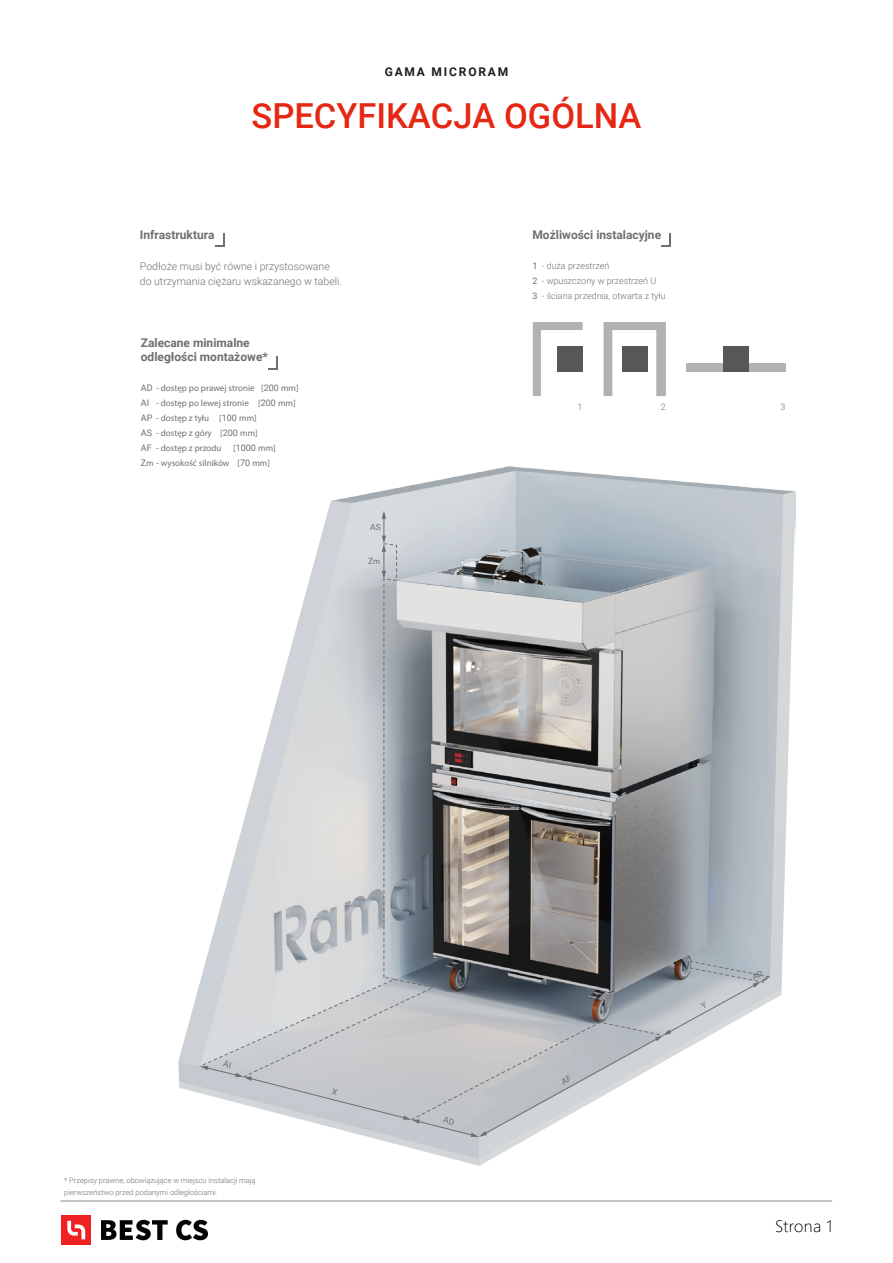
<style>
.page{position:relative;width:893px;height:1263px;background:#fff}
.page>*{position:absolute;margin:0;border:0;box-sizing:border-box;transform-origin:0 0}
.t1{font:500 34.5px "Roboto";color:#e52713}
.t2{font:300 16.5px "Segoe UI";letter-spacing:.02em;color:#000}
.t3{font:700 12px/14.4px "Roboto";color:#706f6f}
.t4{font:700 12px "Roboto";letter-spacing:.15em;color:#1d1d1b}
.t5{font:300 10.5px/15px "Roboto";color:#706f6f}
.t6{font:9px/15px "Myriad Pro";color:#706f6f}
.t7{font:300 9px "Roboto";color:#706f6f}
.t8{font:9px/15px "Roboto";color:#706f6f;text-align:justify}
.t9{font:9px "Roboto";color:#9d9d9c}
.t10{font:8.55px "Roboto";color:#706f6f}
.t11{font:300 7.5px/12px "Roboto";color:#706f6f}
.s1{font-family:"Roboto"}
.s2{font-family:"Myriad Pro"}
</style>
<div class="page">
<div style="left:61px;top:1215px;width:30px;height:30px;background:#ee2123"></div>
<svg style="left:67px;top:1221px;width:18px;height:18px"></svg>
<svg style="left:101px;top:1220px;width:67px;height:20px"></svg>
<svg style="left:176px;top:1220px;width:32px;height:20px"></svg>
<hr style="left:60px;top:1200px;width:772px;height:2px;background:#b2b2b2">
<img style="left:178px;top:466px;width:617px;height:699px">
<svg style="left:215px;top:233px;width:10px;height:13px"></svg>
<svg style="left:661px;top:233px;width:9px;height:13px"></svg>
<svg style="left:269px;top:356px;width:9px;height:13px"></svg>
<svg style="left:603px;top:322px;width:63px;height:74px"></svg>
<svg style="left:533px;top:322px;width:50px;height:74px"></svg>
<div style="left:557px;top:346px;width:26px;height:26px;background:#585656"></div>
<div style="left:749px;top:364px;width:36px;height:8px;background:#b2b2b2"></div>
<div style="left:686px;top:364px;width:37px;height:8px;background:#b2b2b2"></div>
<div style="left:723px;top:346px;width:26px;height:26px;background:#585656"></div>
<svg style="left:199px;top:511px;width:571px;height:626px;background:#b8babd"></svg>
<h3 class="t4" style="left:385px;top:63px;width:125px">GAMA MICRORAM</h3>
<h1 class="t1" style="left:252px;top:92px;width:391px">SPECYFIKACJA OGÓLNA</h1>
<h3 class="t3" style="left:140px;top:227px;width:76px">Infrastruktura</h3>
<h3 class="t3" style="left:532px;top:227px;width:130px">Możliwości instalacyjne</h3>
<p class="t5" style="left:140px;top:259px;width:204px">Podłoże musi być równe i przystosowane do utrzymania ciężaru wskazanego w tabeli.</p>
<h3 class="t3" style="left:141px;top:335px;width:129px">Zalecane minimalne odległości montażowe*</h3>
<p class="t6" style="left:141px;top:380px;width:159px"><span class="s1">AD</span> - dostęp po prawej stronie [<span class="s1">200</span> mm]</p>
<p class="t6" style="left:141px;top:395px;width:156px;text-indent:15px">- dostęp po lewej stronie [<span class="s1">200</span> mm]<br><span class="s1">AP</span> - dostęp z tyłu [<span class="s1">100</span> mm]</p>
<p class="t6" style="left:156px;top:425px;width:103px">- dostęp z góry [<span class="s1">200</span> mm]</p>
<p class="t6" style="left:156px;top:440px;width:67px">- dostęp z przodu</p>
<p class="t8" style="left:141px;top:395px;width:10px">AI</p>
<p class="t8" style="left:141px;top:425px;width:13px">AS<br>AF</p>
<p class="t6" style="left:141px;top:440px;width:136px;text-indent:92px">[<span class="s1">1000</span> mm]<br><span class="s1">Z</span>m - wysokość silników [<span class="s1">70</span> mm]</p>
<p class="t10" style="left:370px;top:521px;width:12px">AS</p>
<p class="t10" style="left:368px;top:555px;width:14px">Z<span class="s2">m</span></p>
<p class="t7" style="left:542px;top:260px;width:69px">- duża przestrzeń</p>
<p class="t7" style="left:542px;top:275px;width:116px">- wpuszczony w przestrzeń U</p>
<p class="t7" style="left:542px;top:290px;width:125px">- ściana przednia, otwarta z tyłu</p>
<p class="t8" style="left:532px;top:258px;width:7px">1<br>2<br>3</p>
<p class="t9" style="left:578px;top:401px;width:7px">1</p>
<p class="t9" style="left:661px;top:401px;width:7px">2</p>
<p class="t9" style="left:780px;top:401px;width:7px">3</p>
<p class="t11" style="left:64px;top:1174px;width:193px">* Przepisy prawne, obowiązujące w miejscu instalacji mają pierwszeństwo przed podanymi odległościami.</p>
<h2 class="t2" style="left:775px;top:1210px;width:59px">Strona 1</h2>
</div>
